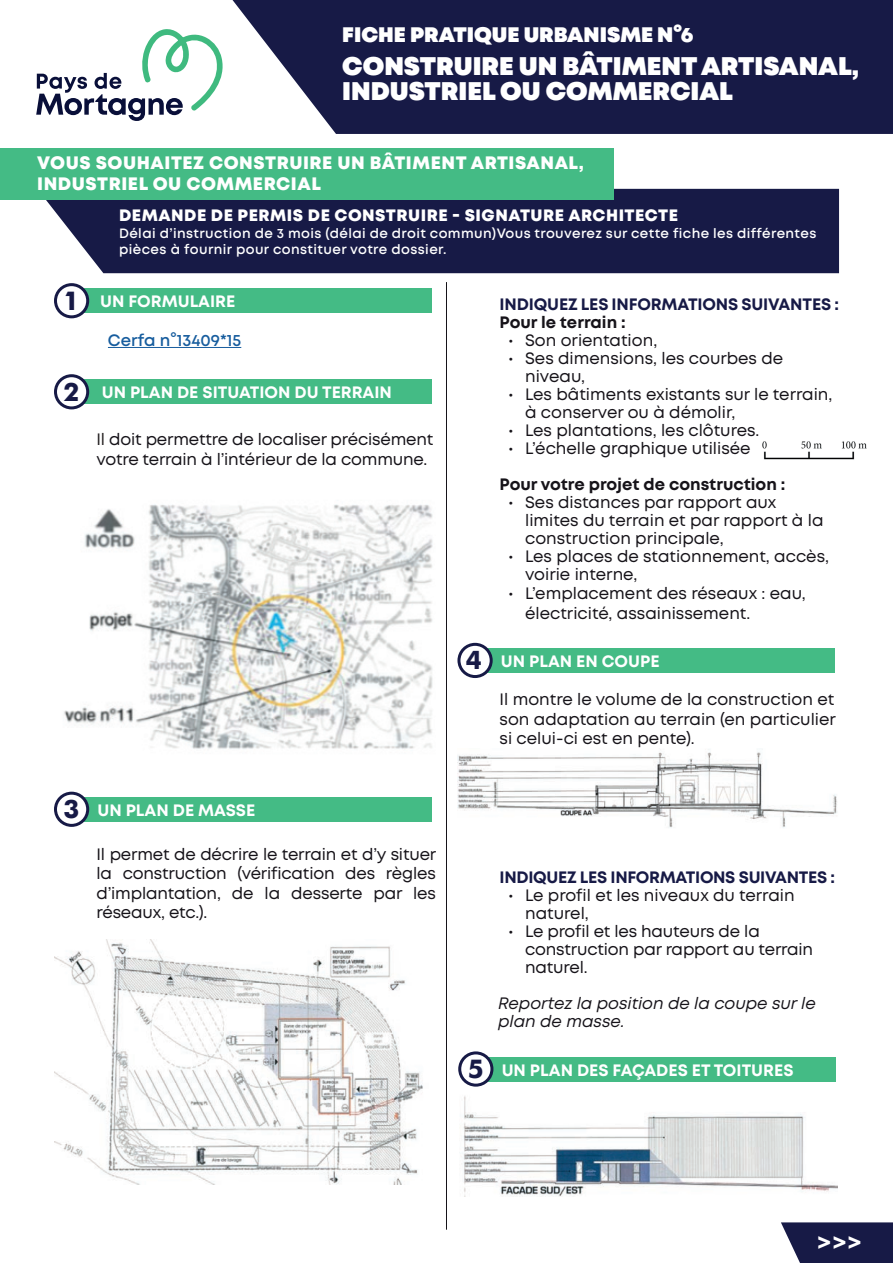
<style>
.page{position:relative;width:893px;height:1263px;background:#fff}
.page>*{position:absolute;margin:0;border:0;box-sizing:border-box;transform-origin:0 0}
.t1{font:900 25.5px/25.5px "Mont";color:#fff}
.t2{font:700 25.5px "Futura";color:#171a46}
.t3{font:700 25.2px "DTL Prokyon ST";color:#fff}
.t4{font:900 21px "Mont";color:#fff}
.t5{font:800 18px/21.6px "Mont";letter-spacing:.03em;color:#fff}
.t6{font:16.5px/18px "Mont";color:#161319}
.t7{font:700 16.5px "Mont";color:#fff}
.t8{font:700 16.5px "Mont";letter-spacing:-.02em;color:#171a46}
.t9{font:800 16.5px "Mont";letter-spacing:.03em;color:#fff}
.t10{font:700 16.5px "Mont";color:#161319}
.t11{font:italic 16.5px/18px "Mont";color:#161319}
.t12{font:600 16.5px "Mont";color:#175d9e}
.t13{font:600 13.5px/16.2px "Mont";letter-spacing:.03em;color:#fff}
.s1{color:#231f20}
.s2{font-family:"Futura";font-size:25.5px;color:#171a46}
</style>
<div class="page">
<svg style="left:781px;top:1222px;width:112px;height:41px"></svg>
<div style="left:46px;top:189px;width:793px;height:84px;background:#171a46"></div>
<svg style="left:233px;top:0;width:660px;height:134px;fill:#171a46"></svg>
<svg style="left:36px;top:29px;width:187px;height:92px"></svg>
<hr style="left:108px;top:347px;width:133px;height:1px;background:#175d9e">
<img style="left:64px;top:504px;width:369px;height:245px">
<img style="left:458px;top:752px;width:379px;height:76px">
<img style="left:463px;top:1096px;width:374px;height:101px">
<hr style="left:446px;top:282px;width:1px;height:948px;background:#161319">
<div style="left:0;top:149px;width:613px;height:51px;background:#44bb85"></div>
<img style="left:54px;top:939px;width:369px;height:246px">
<div style="left:72px;top:289px;width:360px;height:24px;background:#44bb85"></div>
<div style="left:56px;top:285px;width:32px;height:32px;background:#fff;border-radius:50%"></div>
<div style="left:54px;top:283px;width:35px;height:35px;border:3px solid #171a46;border-radius:50%"></div>
<div style="left:72px;top:380px;width:360px;height:24px;background:#44bb85"></div>
<div style="left:56px;top:376px;width:32px;height:32px;background:#fff;border-radius:50%"></div>
<div style="left:54px;top:374px;width:35px;height:35px;border:3px solid #171a46;border-radius:50%"></div>
<div style="left:72px;top:797px;width:360px;height:24px;background:#44bb85"></div>
<div style="left:56px;top:793px;width:32px;height:32px;background:#fff;border-radius:50%"></div>
<div style="left:54px;top:792px;width:35px;height:35px;border:3px solid #171a46;border-radius:50%"></div>
<div style="left:475px;top:648px;width:360px;height:24px;background:#44bb85"></div>
<div style="left:459px;top:644px;width:32px;height:32px;background:#fff;border-radius:50%"></div>
<div style="left:457px;top:643px;width:36px;height:35px;border:3px solid #171a46;border-radius:50%"></div>
<div style="left:476px;top:1057px;width:360px;height:24px;background:#44bb85"></div>
<div style="left:460px;top:1053px;width:32px;height:32px;background:#fff;border-radius:50%"></div>
<div style="left:458px;top:1051px;width:35px;height:36px;border:3px solid #171a46;border-radius:50%"></div>
<img style="left:762px;top:441px;width:105px;height:19px">
<p class="t4" style="left:342px;top:21px;width:352px">FICHE PRATIQUE URBANISME N°6</p>
<h1 class="t1" style="left:342px;top:54px;width:518px">CONSTRUIRE UN BÂTIMENT ARTISANAL,<br>INDUSTRIEL OU COMMERCIAL</h1>
<p class="t5" style="left:37px;top:152px;width:548px">VOUS SOUHAITEZ CONSTRUIRE UN BÂTIMENT ARTISANAL,<br>INDUSTRIEL OU COMMERCIAL</p>
<p class="t9" style="left:119px;top:205px;width:560px">DEMANDE DE PERMIS DE CONSTRUIRE - SIGNATURE ARCHITECTE</p>
<p class="t13" style="left:119px;top:225px;width:699px">Délai d’instruction de 3 mois (délai de droit commun)Vous trouverez sur cette fiche les différentes pièces à fournir pour constituer votre dossier.</p>
<h1 class="t2" style="left:63px;top:282px;width:17px">1</h1>
<p class="t7" style="left:100px;top:291px;width:137px">UN FORMULAIRE</p>
<p class="t8" style="left:500px;top:293px;width:341px">INDIQUEZ LES INFORMATIONS SUIVANTES :</p>
<p class="t10" style="left:500px;top:311px;width:128px">Pour le terrain :</p>
<p class="t6" style="left:508px;top:331px;width:151px">• Son orientation,</p>
<p class="t6" style="left:525px;top:349px;width:260px;text-indent:-17px">• Ses dimensions, les courbes de niveau,</p>
<p class="t6" style="left:525px;top:385px;width:309px;text-indent:-17px">• Les bâtiments existants sur le terrain, à conserver ou à démolir,</p>
<p class="t6" style="left:508px;top:421px;width:253px">• Les plantations, les clôtures.</p>
<p class="t6" style="left:508px;top:439px;width:244px">• L’échelle graphique utilisée</p>
<p class="t10" style="left:500px;top:473px;width:287px">Pour votre projet de construction :</p>
<p class="t6" style="left:525px;top:493px;width:300px;text-indent:-17px">• Ses distances par rapport aux limites du terrain et par rapport à la construction principale,</p>
<p class="t6" style="left:525px;top:547px;width:305px;text-indent:-17px">• Les places de stationnement, accès, voirie interne,</p>
<p class="t6" style="left:525px;top:584px;width:282px;line-height:19.5px;text-indent:-17px">• L’emplacement des réseaux : eau, électricité, assainissement.</p>
<p class="t12" style="left:108px;top:329px;width:135px">Cerfa n°13409*15</p>
<h1 class="t2" style="left:63px;top:373px;width:17px">2</h1>
<p class="t7" style="left:102px;top:382px;width:292px">UN PLAN DE SITUATION DU TERRAIN</p>
<p class="t6" style="left:96px;top:429px;width:338px;line-height:19.8px"><span class="s1">Il</span> doit permettre de localiser précisément votre terrain à l’intérieur de la commune.</p>
<p class="t7" style="left:466px;top:650px;width:195px"><span class="s2">4</span> UN PLAN EN COUPE</p>
<p class="t7" style="left:63px;top:799px;width:193px"><span class="s2">3</span> UN PLAN DE MASSE</p>
<p class="t6" style="left:96px;top:844px;width:341px;line-height:19.5px;text-align:justify">Il permet de décrire le terrain et d’y situer la construction (vérification des règles d’implantation, de la desserte par les réseaux, etc.).</p>
<p class="t6" style="left:500px;top:690px;width:338px;line-height:19.5px;text-align:justify">Il montre le volume de la construction et son adaptation au terrain (en particulier si celui-ci est en pente).</p>
<p class="t8" style="left:500px;top:866px;width:337px">INDIQUEZ LES INFORMATIONS SUIVANTES :</p>
<p class="t6" style="left:525px;top:886px;width:271px;text-indent:-17px">• Le profil et les niveaux du terrain naturel,</p>
<p class="t6" style="left:525px;top:922px;width:290px;text-indent:-17px">• Le profil et les hauteurs de la construction par rapport au terrain naturel.</p>
<p class="t11" style="left:498px;top:994px;width:319px">Reportez la position de la coupe sur le plan de masse.</p>
<p class="t7" style="left:468px;top:1059px;width:327px"><span class="s2">5</span> UN PLAN DES FAÇADES ET TOITURES</p>
<h2 class="t3" style="left:816px;top:1224px;width:47px">&gt;&gt;&gt;</h2>
</div>
